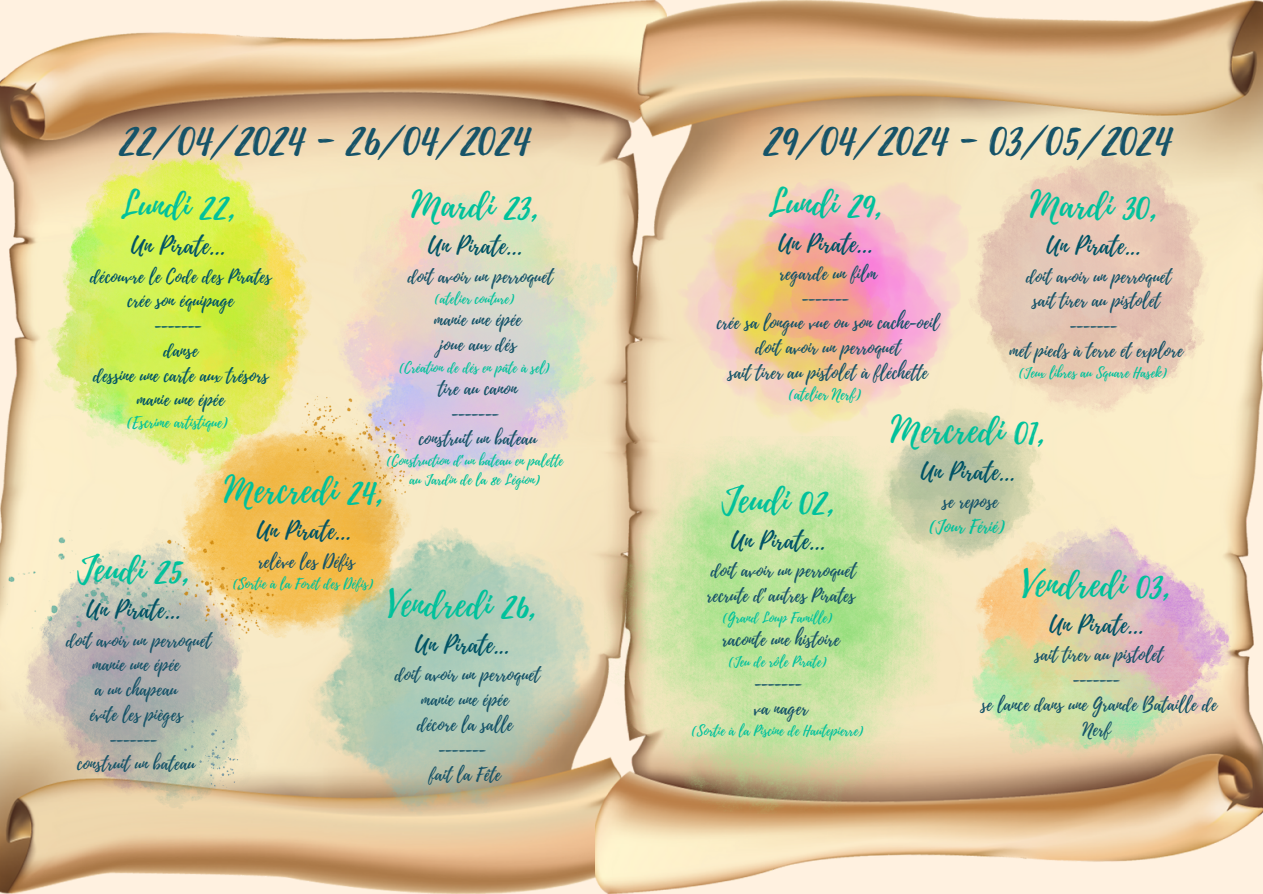
<style>
.page{position:relative;width:1263px;height:894px;background:#fff}
.page>*{position:absolute;margin:0;border:0;box-sizing:border-box;transform-origin:0 0}
.t1{font:45px "Playlist Script";color:#165368}
.t2{font:36px "Playlist Script";color:#00c19b}
.t3{font:24px "Playlist Script";color:#005365}
.t4{font:18px/24.8px "Playlist Script";color:#165368;text-align:center}
.t5{font:18px/24.8px "Playlist Script";color:#005365;text-align:center}
.t6{font:18px/24.8px "Playlist Script";color:#00c19b;text-align:center}
.t7{font:15px "Playlist Script";color:#00c19b}
.t8{font:13.8px "Playlist Script";color:#00c19b}
.s1{font-family:"Noto Sans Gurmukhi"}
.s2{color:#165368}
</style>
<div class="page">
<img style="left:0;top:0;width:595px;height:893px">
<img style="left:595px;top:0;width:667px;height:893px">
<img style="left:252px;top:490px;width:408px;height:384px">
<img style="left:676px;top:178px;width:292px;height:258px">
<img style="left:876px;top:396px;width:169px;height:168px">
<img style="left:961px;top:515px;width:273px;height:245px">
<img style="left:605px;top:436px;width:346px;height:377px">
<img style="left:968px;top:152px;width:241px;height:266px">
<img style="left:43px;top:151px;width:270px;height:322px">
<img style="left:0;top:526px;width:260px;height:282px">
<img style="left:333px;top:183px;width:284px;height:307px">
<img style="left:156px;top:386px;width:260px;height:258px">
<p class="t1" style="left:120px;top:105px;width:412px">22/04/2024 - 26/04/2024</p>
<p class="t2" style="left:120px;top:179px;width:117px">Lundi 22,</p>
<p class="t3" style="left:131px;top:229px;width:96px">Un Pirate...</p>
<p class="t5" style="left:90px;top:264px;width:183px">découvre le Code des Pirates crée son équipage<br>-------<br>danse<br>dessine une carte aux trésors manie une épée</p>
<p class="t7" style="left:128px;top:411px;width:103px">(Escrime artistique)</p>
<p class="t2" style="left:411px;top:179px;width:129px">Mardi 23,</p>
<p class="t3" style="left:428px;top:229px;width:96px">Un Pirate...</p>
<h3 class="t4" style="left:408px;top:264px;width:147px">doit avoir un perroquet</h3>
<p class="t8" style="left:435px;top:289px;width:82px">(atelier couture)</p>
<h3 class="t4" style="left:434px;top:308px;width:89px">manie une épée</h3>
<p class="t4" style="left:439px;top:333px;width:78px">joue aux dés</p>
<h1 class="t8" style="left:400px;top:357px;width:153px">(Création de dés en pâte à sel)</h1>
<p class="t4" style="left:438px;top:376px;width:80px">tire au canon</p>
<p class="t4" style="left:452px;top:401px;width:48px">-------</p>
<p class="t4" style="left:419px;top:426px;width:119px">construit un bateau</p>
<p class="t8" style="left:387px;top:451px;width:177px">(Construction d<span class="s1">’</span>un bateau en palette</p>
<p class="t8" style="left:409px;top:470px;width:133px">au Jardin de la 8e Légion)</p>
<p class="t2" style="left:224px;top:464px;width:161px">Mercredi 24,</p>
<p class="t3" style="left:257px;top:513px;width:96px">Un Pirate...</p>
<p class="t4" style="left:258px;top:549px;width:98px">relève les Défis</p>
<p class="t8" style="left:233px;top:573px;width:142px">(Sortie à la Forêt des Défis)</p>
<p class="t2" style="left:77px;top:543px;width:114px">Jeudi 25,</p>
<p class="t3" style="left:87px;top:592px;width:96px">Un Pirate...</p>
<p class="t4" style="left:66px;top:628px;width:147px">doit avoir un perroquet manie une épée<br>a un chapeau<br>évite les pièges<br>-------<br>construit un bateau</p>
<p class="t2" style="left:388px;top:578px;width:150px">Vendredi 26,</p>
<p class="t3" style="left:415px;top:627px;width:96px">Un Pirate...</p>
<p class="t4" style="left:395px;top:663px;width:147px">doit avoir un perroquet manie une épée<br>décore la salle -------<br>fait la Fête</p>
<p class="t1" style="left:765px;top:105px;width:409px">29/04/2024 - 03/05/2024</p>
<p class="t2" style="left:768px;top:177px;width:116px">Lundi 29,</p>
<p class="t3" style="left:778px;top:226px;width:96px">Un Pirate...</p>
<p class="t4" style="left:717px;top:261px;width:224px">regarde un film<br>-------<br>crée sa longue vue ou son cache-oeil doit avoir un perroquet<br>sait tirer au pistolet à fléchette</p>
<p class="t7" style="left:789px;top:384px;width:75px">(atelier Nerf)</p>
<p class="t2" style="left:1030px;top:179px;width:129px">Mardi 30,</p>
<p class="t3" style="left:1047px;top:229px;width:96px">Un Pirate...</p>
<p class="t4" style="left:1026px;top:264px;width:147px">doit avoir un perroquet</p>
<p class="t4" style="left:1032px;top:289px;width:129px">sait tirer au pistolet</p>
<h3 class="t4" style="left:1070px;top:313px;width:48px">-------</h3>
<p class="t4" style="left:1009px;top:338px;width:175px">met pieds à terre et explore</p>
<h2 class="t8" style="left:1020px;top:363px;width:150px">(Jeux libres au Square Hasek)</h2>
<p class="t2" style="left:722px;top:474px;width:115px">Jeudi 02,</p>
<p class="t3" style="left:731px;top:523px;width:96px">Un Pirate...</p>
<p class="t4" style="left:711px;top:558px;width:147px">doit avoir un perroquet</p>
<p class="t4" style="left:707px;top:583px;width:150px">recrute d<span class="s1">’</span>autres Pirates</p>
<p class="t8" style="left:723px;top:608px;width:112px">(Grand Loup Famille)</p>
<p class="t4" style="left:722px;top:627px;width:119px">raconte une histoire</p>
<p class="t8" style="left:729px;top:652px;width:100px">(Jeu de rôle Pirate)</p>
<p class="t4" style="left:755px;top:671px;width:48px">-------</p>
<p class="t4" style="left:754px;top:696px;width:55px">va nager</p>
<p class="t8" style="left:692px;top:720px;width:174px">(Sortie à la Piscine de Hautepierre)</p>
<p class="t2" style="left:891px;top:404px;width:156px">Mercredi 01,</p>
<p class="t3" style="left:921px;top:454px;width:96px">Un Pirate...</p>
<p class="t6" style="left:930px;top:489px;width:78px"><span class="s2">se repose </span>(Jour Férié)</p>
<p class="t2" style="left:1022px;top:558px;width:150px">Vendredi 03,</p>
<p class="t3" style="left:1049px;top:607px;width:96px">Un Pirate...</p>
<p class="t4" style="left:981px;top:642px;width:237px">sait tirer au pistolet<br>-------<br>se lance dans une Grande Bataille de<br>Nerf</p>
</div>
